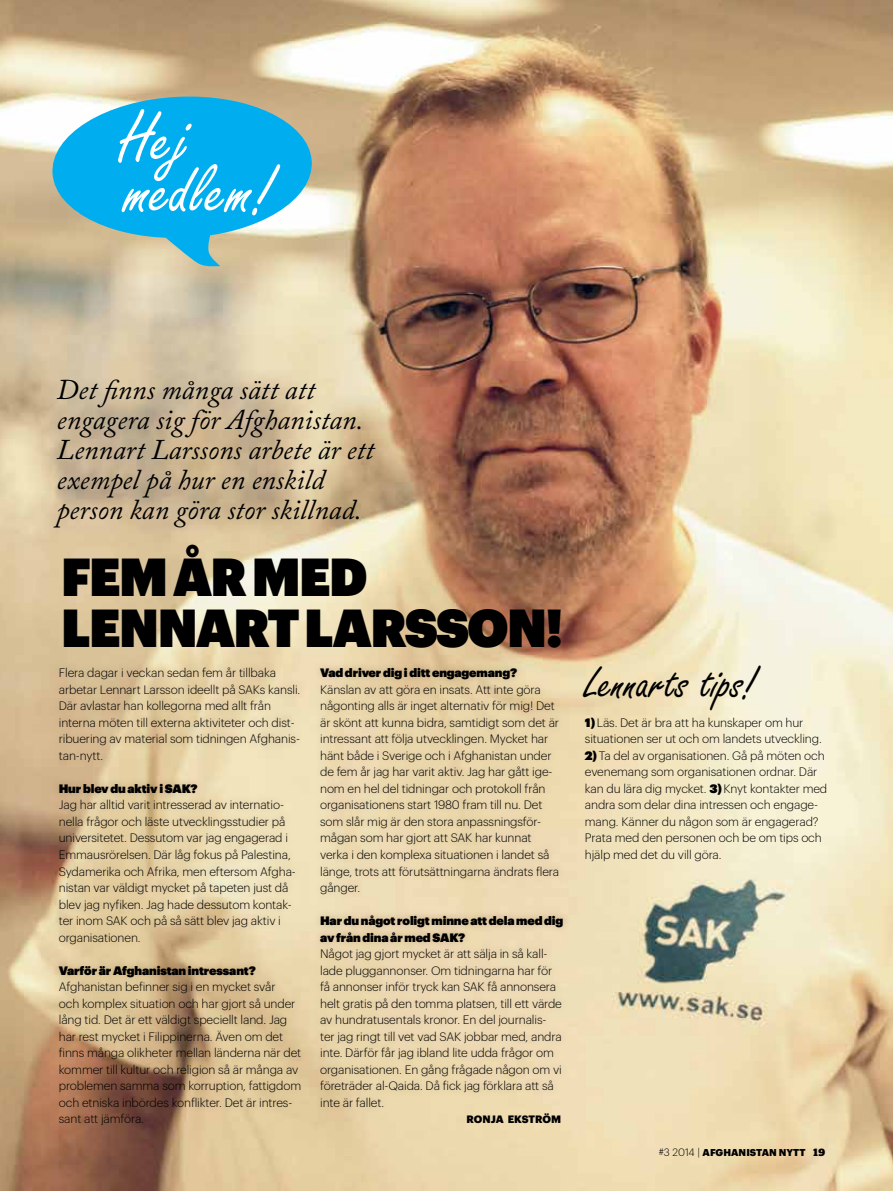
<style>
.page{position:relative;width:893px;height:1191px;background:#fff}
.page>*{position:absolute;margin:0;border:0;box-sizing:border-box;transform-origin:0 0}
.t1{font:75px "Freestyle Script";letter-spacing:.005em;color:#fff}
.t2{font:52.35px/51px "Graphik Super";letter-spacing:-.03em;color:#000;scale:.95 1}
.t3{font:49.5px "Freestyle Script";color:#000}
.t4{font:italic 28.5px/30px "Adobe Caslon Pro";letter-spacing:.005em;color:#000}
.t5{font:300 12px/16.5px "Graphik";letter-spacing:-.01em;color:#000}
.t6{font:12px/16.5px "Graphik Super";letter-spacing:-.01em;color:#000}
.t7{font:900 10.5px "Graphik";color:#000}
.t8{font:900 9.75px "Graphik";letter-spacing:.005em;color:#000}
.s1{font-family:"Graphik Super";font-weight:400}
.s2{font-weight:300;font-size:10.5px}
.s3{font-family:"Stag";font-weight:700;font-size:10.5px}
</style>
<div class="page">
<img style="left:0;top:0;width:893px;height:1191px">
<svg style="left:50px;top:93px;width:264px;height:175px;background:#4fb8d6"></svg>
<div style="left:51px;top:660px;width:520px;height:472px;background:#6f4924;opacity:.28"></div>
<h1 class="t1" style="left:119px;top:98px;width:72px">Hej</h1>
<h1 class="t1" style="left:125px;top:149px;width:149px">medlem!</h1>
<h3 class="t4" style="left:57px;top:374px;width:319px">Det finns många sätt att engagera sig för Afghanistan.<br>Lennart Larssons arbete är ett exempel på hur en enskild person kan göra stor skillnad.</h3>
<h2 class="t2" style="left:61px;top:546px;width:530px">Fem år med<br>Lennart Larsson!</h2>
<p class="t5" style="left:59px;top:664px;width:243px">Flera dagar i veckan sedan fem år tillbaka arbetar Lennart Larsson ideellt på SAKs kansli.<br>Där avlastar han kollegorna med allt från interna möten till externa aktiviteter och dist&shy;ribuering av material som tidningen Afghanis&shy;tan-nytt.</p>
<p class="t6" style="left:59px;top:779px;width:116px">Hur blev du aktiv i SAK</p>
<p class="t6" style="left:191px;top:779px;width:9px">?</p>
<p class="t5" style="left:59px;top:796px;width:239px">Jag har alltid varit intresserad av internatio&shy;nella frågor och läste utvecklingsstudier på universitetet. Dessutom var jag engagerad i Emmausrörelsen. Där låg fokus på Palestina, Sydamerika och Afrika, men eftersom Afgha&shy;nistan var väldigt mycket på tapeten just då blev jag nyfiken. Jag hade dessutom kontak&shy;ter inom SAK och på så sätt blev jag aktiv i organisationen.</p>
<p class="t6" style="left:59px;top:960px;width:198px">Varför är Afghanistan intressant?</p>
<p class="t5" style="left:59px;top:977px;width:244px">Afghanistan befinner sig i en mycket svår<br>och komplex situation och har gjort så under lång tid. Det är ett väldigt speciellt land. Jag har rest mycket i Filippinerna. Även om det finns många olikheter mellan länderna när det kommer till kultur och religion så är många av problemen samma som korruption, fattigdom och etniska inbördes konflikter. Det är intres&shy;sant att jämföra.</p>
<p class="t6" style="left:320px;top:663px;width:198px">Vad driver dig i ditt engagemang?</p>
<p class="t5" style="left:320px;top:680px;width:241px">Känslan av att göra en insats. Att inte göra någonting alls är inget alternativ för mig! Det är skönt att kunna bidra, samtidigt som det är intressant att följa utvecklingen. Mycket har hänt både i Sverige och i Afghanistan under de fem år jag har varit aktiv. Jag har gått ige&shy;nom en hel del tidningar och protokoll från organisationens start 1980 fram till nu. Det som slår mig är den stora anpassningsför&shy;mågan som har gjort att SAK har kunnat verka i den komplexa situationen i landet så länge, trots att förutsättningarna ändrats flera gånger.</p>
<p class="t6" style="left:320px;top:911px;width:245px">Har du något roligt minne att dela med dig av från dina år med SAK</p>
<p class="t6" style="left:458px;top:927px;width:9px">?</p>
<p class="t5" style="left:320px;top:944px;width:243px">Något jag gjort mycket är att sälja in så kal - lade pluggannonser. Om tidningarna har för få annonser inför tryck kan SAK få annonsera helt gratis på den tomma platsen, till ett värde av hundratusentals kronor. En del journalis&shy;ter jag ringt till vet vad SAK jobbar med, andra inte. Därför får jag ibland lite udda frågor om organisationen. En gång frågade någon om vi företräder al-Qaida. Då fick jag förklara att så inte är fallet.</p>
<p class="t7" style="left:466px;top:1111px;width:96px">RONJA EKSTRÖM</p>
<h3 class="t3" style="left:585px;top:656px;width:173px">Lennarts tips!</h3>
<p class="t5" style="left:585px;top:713px;width:238px"><span class="s1">1)</span> Läs. Det är bra att ha kunskaper om hur situationen ser ut och om landets utveckling.</p>
<p class="t5" style="left:585px;top:746px;width:244px"><span class="s1">2)</span> Ta del av organisationen. Gå på möten och evenemang som organisationen ordnar. Där kan du lära dig mycket. <span class="s1">3)</span> Knyt kontakter med andra som delar dina intressen och engage&shy;mang. Känner du någon som är engagerad?<br>Prata med den personen och be om tips och hjälp med det du vill göra.</p>
<p class="t8" style="left:659px;top:1145px;width:168px"><span class="s2">#3 2014 |</span> AFGHANISTAN NYTT <span class="s3">19</span></p>
</div>
